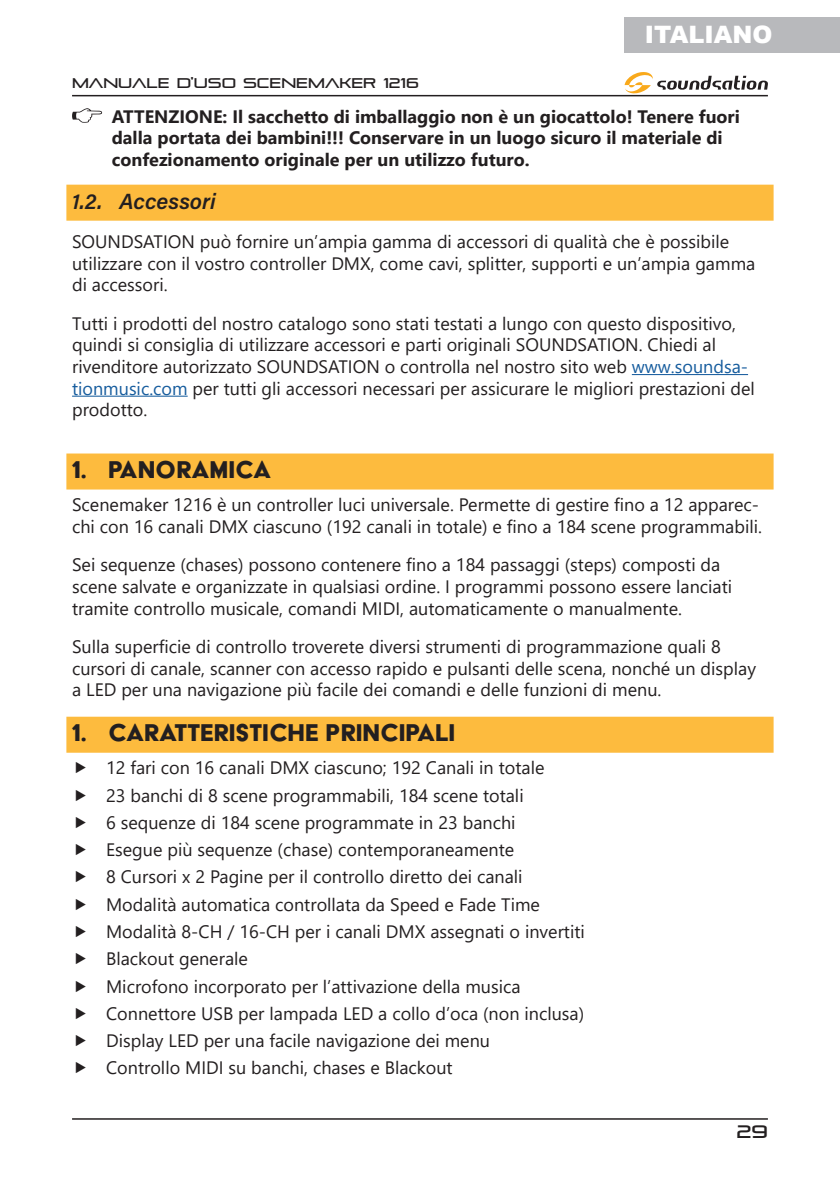
<style>
.page{position:relative;width:840px;height:1191px;background:#fff}
.page>*{position:absolute;margin:0;border:0;box-sizing:border-box;transform-origin:0 0}
.t1{font:28px "Acier BAT Text Solid";color:#231f20}
.t2{font:900 24px "Arial";color:#fff}
.t3{font:22px "Acumin Variable Concept";color:#231f20}
.ITA_-_Basic_Text_w_3{font:18px/21.6px "Segoe UI";color:#231f20}
.ITA_-_Basic_Text_for{font:18px/21.6px "Segoe UI";color:#231f20}
.ITA_-_Dito_-_Tab_7mm{font:700 18px/21.6px "Segoe UI";color:#231f20}
.t4{font:18px "Pirulen";color:#231f20}
.t5{font:14px "Pirulen";color:#231f20}
.s1{color:#175d9e}
</style>
<div class="page">
<svg style="left:72px;top:108px;width:30px;height:15px"></svg>
<div style="left:66px;top:185px;width:707px;height:36px;background:#fdbb3e"></div>
<hr style="left:631px;top:374px;width:116px;height:1px;background:#175d9e">
<hr style="left:72px;top:396px;width:115px;height:1px;background:#175d9e">
<div style="left:66px;top:453px;width:707px;height:36px;background:#fdbb3e"></div>
<div style="left:66px;top:716px;width:707px;height:36px;background:#fdbb3e"></div>
<hr style="left:72px;top:95px;width:695px;height:1px;background:#231f20">
<svg style="left:624px;top:72px;width:143px;height:22px"></svg>
<hr style="left:72px;top:1118px;width:695px;height:1px;background:#231f20">
<div style="left:624px;top:17px;width:215px;height:35px;background:#b8b9bc"></div>
<p class="t5" style="left:72px;top:74px;width:348px">MANUALE D’USO SCENEMAKER 1216</p>
<h2 class="t2" style="left:644px;top:17px;width:129px">ITALIANO</h2>
<p class="ITA_-_Dito_-_Tab_7mm" style="left:112px;top:104px;width:629px">ATTENZIONE: Il sacchetto di imballaggio non è un giocattolo! Tenere fuori dalla portata dei bambini!!! Conservare in un luogo sicuro il materiale di confezionamento originale per un utilizzo futuro.</p>
<p class="t3" style="left:72px;top:186px;width:145px">1.2. Accessori</p>
<p class="ITA_-_Basic_Text_w_3" style="left:72px;top:229px;width:684px">SOUNDSATION può fornire un’ampia gamma di accessori di qualità che è possibile utilizzare con il vostro controller DMX, come cavi, splitter, supporti e un’ampia gamma di accessori.</p>
<p class="ITA_-_Basic_Text_w_3" style="left:72px;top:311px;width:684px">Tutti i prodotti del nostro catalogo sono stati testati a lungo con questo dispositivo, quindi si consiglia di utilizzare accessori e parti originali SOUNDSATION. Chiedi al rivenditore autorizzato SOUNDSATION o controlla nel nostro sito web <span class="s1">www.soundsa&shy;tionmusic.com</span> per tutti gli accessori necessari per assicurare le migliori prestazioni del prodotto.</p>
<p class="t1" style="left:72px;top:455px;width:200px">1. PANORAMICA</p>
<p class="ITA_-_Basic_Text_w_3" style="left:72px;top:492px;width:691px">Scenemaker 1216 è un controller luci universale. Permette di gestire fino a 12 apparec&shy;chi con 16 canali DMX ciascuno (192 canali in totale) e fino a 184 scene programmabili.</p>
<p class="ITA_-_Basic_Text_w_3" style="left:72px;top:552px;width:661px">Sei sequenze (chases) possono contenere fino a 184 passaggi (steps) composti da scene salvate e organizzate in qualsiasi ordine. I programmi possono essere lanciati tramite controllo musicale, comandi MIDI, automaticamente o manualmente.</p>
<p class="ITA_-_Basic_Text_for" style="left:72px;top:634px;width:685px">Sulla superficie di controllo troverete diversi strumenti di programmazione quali 8 cursori di canale, scanner con accesso rapido e pulsanti delle scena, nonché un display a LED per una navigazione più facile dei comandi e delle funzioni di menu.</p>
<p class="t1" style="left:72px;top:718px;width:384px">1. CARATTERISTICHE PRINCIPALI</p>
<p class="ITA_-_Basic_Text_w_3" style="left:106px;top:755px;width:439px">12 fari con 16 canali DMX ciascuno; 192 Canali in totale</p>
<p class="ITA_-_Basic_Text_w_3" style="left:106px;top:783px;width:419px">23 banchi di 8 scene programmabili, 184 scene totali</p>
<p class="ITA_-_Basic_Text_w_3" style="left:106px;top:810px;width:411px">6 sequenze di 184 scene programmate in 23 banchi</p>
<p class="ITA_-_Basic_Text_w_3" style="left:106px;top:837px;width:409px">Esegue più sequenze (chase) contemporaneamente</p>
<p class="ITA_-_Basic_Text_w_3" style="left:106px;top:864px;width:418px">8 Cursori x 2 Pagine per il controllo diretto dei canali</p>
<p class="ITA_-_Basic_Text_w_3" style="left:106px;top:892px;width:435px">Modalità automatica controllata da Speed e Fade Time</p>
<p class="ITA_-_Basic_Text_w_3" style="left:106px;top:919px;width:480px">Modalità 8-CH / 16-CH per i canali DMX assegnati o invertiti</p>
<p class="ITA_-_Basic_Text_w_3" style="left:106px;top:946px;width:143px">Blackout generale</p>
<p class="ITA_-_Basic_Text_w_3" style="left:106px;top:973px;width:416px">Microfono incorporato per l’attivazione della musica</p>
<p class="ITA_-_Basic_Text_w_3" style="left:106px;top:1001px;width:479px">Connettore USB per lampada LED a collo d’oca (non inclusa)</p>
<p class="ITA_-_Basic_Text_w_3" style="left:106px;top:1028px;width:385px">Display LED per una facile navigazione dei menu</p>
<p class="ITA_-_Basic_Text_w_3" style="left:106px;top:1055px;width:348px">Controllo MIDI su banchi, chases e Blackout</p>
<p class="t4" style="left:736px;top:1120px;width:33px">29</p>
</div>
